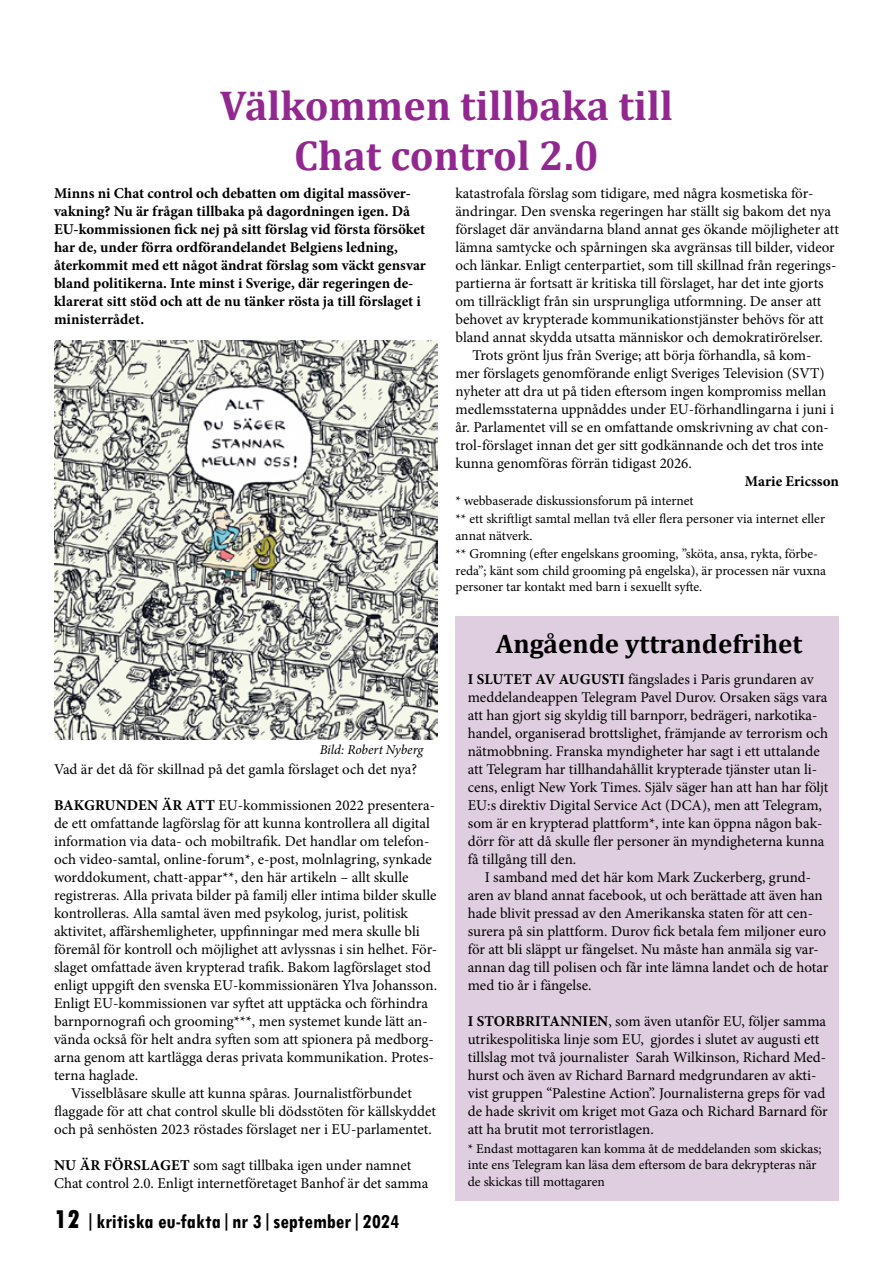
<style>
.page{position:relative;width:893px;height:1263px;background:#fff}
.page>*{position:absolute;margin:0;border:0;box-sizing:border-box;transform-origin:0 0}
.t1{font:700 42px/50.4px "Cambria";color:#91278f;text-align:center}
.t2{font:700 27px "Cambria";color:#000}
.t3{font:700 condensed 21px "Tw Cen";color:#000}
.t4{font:15px/18px "Minion Pro";color:#000}
.t5{font:700 15px/18px "Minion Pro";color:#000}
.t6{font:13.5px/16.5px "Minion Pro";color:#000}
.t7{font:italic 13.5px "Minion Pro";letter-spacing:-.005em;color:#000}
.s1{font-weight:700}
.s2{font-weight:800;font-size:27px}
</style>
<div class="page">
<img style="left:54px;top:340px;width:383px;height:400px">
<div style="left:455px;top:617px;width:384px;height:583px;background:#dfcedf"></div>
<h1 class="t1" style="left:220px;top:79px;width:454px">Välkommen tillbaka till<br>Chat control 2.0</h1>
<p class="t4" style="left:455px;top:184px;width:359px">katastrofala förslag som tidigare, med några kosmetiska för-</p>
<p class="t4" style="left:455px;top:202px;width:377px">ändringar. Den svenska regeringen har ställt sig bakom det nya</p>
<p class="t4" style="left:455px;top:220px;width:385px">förslaget där användarna bland annat ges ökande möjligheter att</p>
<p class="t4" style="left:455px;top:238px;width:381px">lämna samtycke och spårningen ska avgränsas till bilder, videor</p>
<p class="t4" style="left:455px;top:256px;width:382px">och länkar. Enligt centerpartiet, som till skillnad från regerings-</p>
<p class="t4" style="left:455px;top:274px;width:370px">partierna är fortsatt är kritiska till förslaget, har det inte gjorts</p>
<p class="t4" style="left:455px;top:292px;width:368px">om tillräckligt från sin ursprungliga utformning. De anser att</p>
<p class="t4" style="left:455px;top:310px;width:370px">behovet av krypterade kommunikationstjänster behövs för att</p>
<p class="t4" style="left:455px;top:328px;width:369px">bland annat skydda utsatta människor och demokratirörelser.</p>
<p class="t4" style="left:472px;top:346px;width:340px">Trots grönt ljus från Sverige; att börja förhandla, så kom-</p>
<p class="t4" style="left:455px;top:364px;width:371px">mer förslagets genomförande enligt Sveriges Television (SVT)</p>
<p class="t4" style="left:455px;top:382px;width:372px">nyheter att dra ut på tiden eftersom ingen kompromiss mellan</p>
<p class="t4" style="left:455px;top:400px;width:380px">medlemsstaterna uppnåddes under EU-förhandlingarna i juni i</p>
<p class="t4" style="left:455px;top:418px;width:375px">år. Parlamentet vill se en omfattande omskrivning av chat con-</p>
<p class="t4" style="left:455px;top:436px;width:370px">trol-förslaget innan det ger sitt godkännande och det tros inte</p>
<p class="t4" style="left:455px;top:454px;width:238px">kunna genomföras förrän tidigast 2026.</p>
<p class="t5" style="left:745px;top:472px;width:96px">Marie Ericsson</p>
<p class="t6" style="left:455px;top:491px;width:371px;line-height:18.6px">* webbaserade diskussionsforum på internet<br>** ett skriftligt samtal mellan två eller flera personer via internet eller</p>
<p class="t6" style="left:455px;top:526px;width:364px;line-height:18.6px">annat nätverk.<br>** Gromning (efter engelskans grooming, ”sköta, ansa, rykta, förbe-</p>
<p class="t6" style="left:455px;top:562px;width:372px">reda”; känt som child grooming på engelska), är processen när vuxna personer tar kontakt med barn i sexuellt syfte.</p>
<h2 class="t2" style="left:496px;top:625px;width:308px">Angående yttrandefrihet</h2>
<p class="t4" style="left:468px;top:670px;width:362px"><span class="s1">I slutet av augusti</span> fängslades i Paris grundaren av meddelandeappen Telegram Pavel Durov. Orsaken sägs vara att han gjort sig skyldig till barnporr, bedrägeri, narkotika&shy;handel, organiserad brottslighet, främjande av terrorism och nätmobbning. Franska myndigheter har sagt i ett uttalande att Telegram har tillhandahållit krypterade tjänster utan li&shy;cens, enligt New York Times. Själv säger han att han har följt EU:s direktiv Digital Service Act (DCA), men att Telegram, som är en krypterad plattform*, inte kan öppna någon bak&shy;dörr för att då skulle fler personer än myndigheterna kunna få tillgång till den.</p>
<p class="t4" style="left:468px;top:868px;width:362px;text-indent:17px">I samband med det här kom Mark Zuckerberg, grund&shy;aren av bland annat facebook, ut och berättade att även han hade blivit pressad av den Amerikanska staten för att cen&shy;surera på sin plattform. Durov fick betala fem miljoner euro för att bli släppt ur fängelset. Nu måste han anmäla sig var&shy;annan dag till polisen och får inte lämna landet och de hotar med tio år i fängelse.</p>
<p class="t4" style="left:468px;top:1012px;width:362px"><span class="s1">I Storbritannien</span>, som även utanför EU, följer samma utrikespolitiska linje som EU, gjordes i slutet av augusti ett tillslag mot två journalister Sarah Wilkinson, Richard Med&shy;hurst och även av Richard Barnard medgrundaren av akti&shy;vist gruppen “Palestine Action”. Journalisterna greps för vad de hade skrivit om kriget mot Gaza och Richard Barnard för att ha brutit mot terroristlagen.</p>
<p class="t6" style="left:468px;top:1140px;width:355px">* Endast mottagaren kan komma åt de meddelanden som skickas; inte ens Telegram kan läsa dem eftersom de bara dekrypteras när de skickas till mottagaren</p>
<p class="t5" style="left:54px;top:184px;width:374px">Minns ni Chat control och debatten om digital massöver&shy;vakning? Nu är frågan tillbaka på dagordningen igen. Då EU-kommissionen fick nej på sitt förslag vid första försöket har de, under förra ordförandelandet Belgiens ledning, återkommit med ett något ändrat förslag som väckt gensvar bland politikerna. Inte minst i Sverige, där regeringen de&shy;klarerat sitt stöd och att de nu tänker rösta ja till förslaget i ministerrådet.</p>
<p class="t7" style="left:320px;top:740px;width:105px">Bild: Robert Nyberg</p>
<p class="t4" style="left:54px;top:760px;width:365px">Vad är det då för skillnad på det gamla förslaget och det nya?</p>
<p class="t4" style="left:54px;top:796px;width:382px"><span class="s1">Bakgrunden är att</span> EU-kommissionen 2022 presentera-</p>
<p class="t4" style="left:54px;top:814px;width:377px">de ett omfattande lagförslag för att kunna kontrollera all digital</p>
<p class="t4" style="left:54px;top:832px;width:377px">information via data- och mobiltrafik. Det handlar om telefon-</p>
<p class="t4" style="left:54px;top:850px;width:379px">och video-samtal, online-forum*, e-post, molnlagring, synkade</p>
<p class="t4" style="left:54px;top:868px;width:356px">worddokument, chatt-appar**, den här artikeln – allt skulle</p>
<p class="t4" style="left:54px;top:886px;width:384px">registreras. Alla privata bilder på familj eller intima bilder skulle</p>
<p class="t4" style="left:54px;top:904px;width:355px">kontrolleras. Alla samtal även med psykolog, jurist, politisk</p>
<p class="t4" style="left:54px;top:922px;width:367px">aktivitet, affärshemligheter, uppfinningar med mera skulle bli</p>
<p class="t4" style="left:54px;top:940px;width:385px">föremål för kontroll och möjlighet att avlyssnas i sin helhet. För-</p>
<p class="t4" style="left:54px;top:958px;width:378px">slaget omfattade även krypterad trafik. Bakom lagförslaget stod</p>
<p class="t4" style="left:54px;top:976px;width:385px">enligt uppgift den svenska EU-kommissionären Ylva Johansson.</p>
<p class="t4" style="left:54px;top:994px;width:375px">Enligt EU-kommissionen var syftet att upptäcka och förhindra</p>
<p class="t4" style="left:54px;top:1012px;width:375px">barnpornografi och grooming***, men systemet kunde lätt an-</p>
<p class="t4" style="left:54px;top:1030px;width:381px">vända också för helt andra syften som att spionera på medborg-</p>
<p class="t4" style="left:54px;top:1048px;width:381px">arna genom att kartlägga deras privata kommunikation. Protes-</p>
<p class="t4" style="left:54px;top:1066px;width:86px">terna haglade.</p>
<p class="t4" style="left:71px;top:1084px;width:342px">Visselblåsare skulle att kunna spåras. Journalistförbundet</p>
<p class="t4" style="left:54px;top:1102px;width:384px">flaggade för att chat control skulle bli dödsstöten för källskyddet</p>
<p class="t4" style="left:54px;top:1120px;width:379px">och på senhösten 2023 röstades förslaget ner i EU-parlamentet.</p>
<p class="t4" style="left:54px;top:1156px;width:376px"><span class="s1">Nu är förslaget</span> som sagt tillbaka igen under namnet<br>Chat control 2.0. Enligt internetföretaget Banhof är det samma</p>
<h3 class="t3" style="left:54px;top:1208px;width:347px"><span class="s2">12</span> |kritiska eu-fakta|nr 3|september|2024</h3>
</div>
